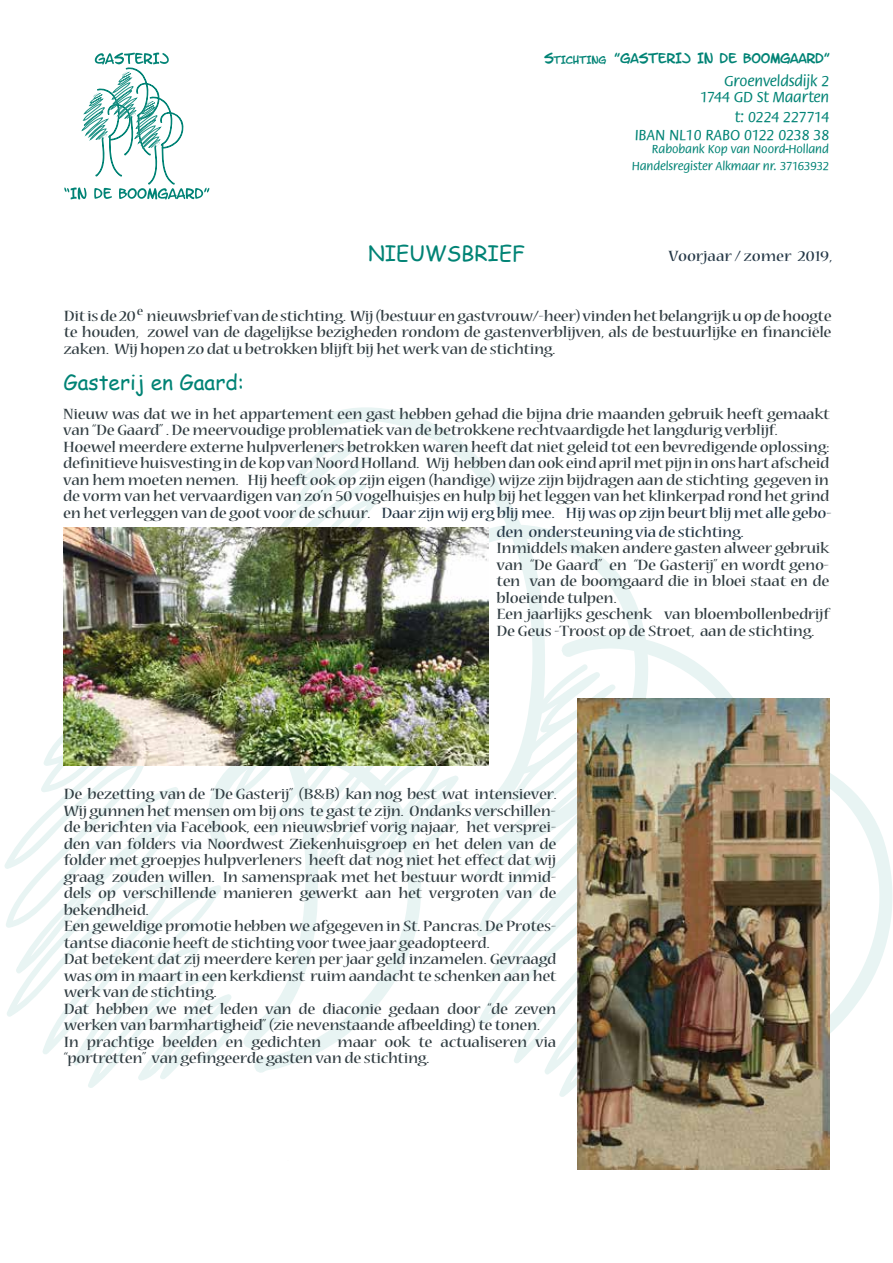
<style>
.page{position:relative;width:893px;height:1263px;background:#fff}
.page>*{position:absolute;margin:0;border:0;box-sizing:border-box;transform-origin:0 0}
.t1{font:21px "Comic Sans MS";color:#008375}
.t2{font:condensed 16.5px/16.5px "Nueva Std";letter-spacing:-.015em;color:#303c41;scale:1.5 1}
.t3{font:condensed 16.5px "Nueva Std";letter-spacing:-.015em;color:#243746;scale:1.5 1}
.t4{font:15px/16.5px "Flora ITCTT";color:#008375;text-align:right}
.t5{font:condensed 13.5px "Nueva Std";color:#303c41;scale:1.5 1}
.t6{font:12px/17.1px "Flora ITCTT";color:#008375;text-align:right}
.t7{font:12px "Letter O Matic";color:#008375}
.s1{font-size:9px}
.s2{color:#243746}
</style>
<div class="page">
<svg style="left:64px;top:53px;width:145px;height:146px"></svg>
<svg style="left:4px;top:654px;width:169px;height:434px"></svg>
<svg style="left:82px;top:766px;width:339px;height:305px"></svg>
<svg style="left:231px;top:461px;width:190px;height:409px"></svg>
<svg style="left:309px;top:407px;width:333px;height:449px"></svg>
<svg style="left:475px;top:663px;width:102px;height:434px"></svg>
<svg style="left:554px;top:622px;width:339px;height:461px"></svg>
<img style="left:64px;top:527px;width:424px;height:239px">
<img style="left:577px;top:698px;width:252px;height:471px">
<p class="t7" style="left:544px;top:54px;width:288px">S<span class="s1">TICHTING</span> ”GASTERIJ IN DE BOOMGAARD”</p>
<p class="t1" style="left:368px;top:238px;width:158px">NIEUWSBRIEF</p>
<p class="t4" style="left:700px;top:72px;width:130px">Groenveldsdijk 2<br>1744 GD St Maarten</p>
<p class="t4" style="left:635px;top:108px;width:196px;line-height:18px">t: 0224 227714<br>IBAN NL10 RABO 0122 0238 38</p>
<p class="t6" style="left:632px;top:141px;width:199px">Rabobank Kop van Noord-Holland<br>Handelsregister Alkmaar nr. 37163932</p>
<p class="t3" style="left:668px;top:249px;width:111px">Voorjaar / zomer 2019,</p>
<p class="t5" style="left:137px;top:304px;width:6px">e</p>
<p class="t2" style="left:64px;top:309px;width:513px;text-align:justify">Dit is de 20 nieuwsbrief van de stichting. Wij (bestuur en gastvrouw/-heer) vinden het belangrijk u op de hoogte te houden, zowel van de dagelijkse bezigheden rondom de gastenverblijven, als de bestuurlijke en financiële zaken. Wij hopen zo dat u betrokken blijft bij het werk van de stichting.</p>
<p class="t1" style="left:63px;top:367px;width:182px">Gasterij en Gaard:</p>
<p class="t2" style="left:63px;top:406px;width:514px">Nieuw was dat we in het appartement een gast hebben gehad die bijna drie maanden gebruik heeft gemaakt van “De Gaard” . De meervoudige problematiek van de betrokkene rechtvaardigde het langdurig verblijf.<br>Hoewel meerdere externe hulpverleners betrokken waren heeft dat niet geleid tot een bevredigende oplossing: definitieve huisvesting in de kop van Noord Holland. Wij hebben dan ook eind april met pijn in ons hart afscheid van hem moeten nemen. Hij heeft ook op zijn eigen (handige) wijze zijn bijdragen aan de stichting gegeven in de vorm van het vervaardigen van zo’n 50 vogelhuisjes en hulp bij het leggen van het klinkerpad rond het grind en het verleggen van de goot voor de schuur. <span class="s2">Daar zijn wij erg blij mee. Hij was op zijn beurt blij met alle gebo-</span></p>
<p class="t3" style="left:497px;top:524px;width:166px">den ondersteuning via de stichting.</p>
<p class="t2" style="left:497px;top:541px;width:223px">Inmiddels maken andere gasten alweer gebruik van “De Gaard” en “De Gasterij” en wordt geno&shy;ten van de boomgaard die in bloei staat en de bloeiende tulpen.<br>Een jaarlijks geschenk van bloembollenbedrijf De Geus -Troost op de Stroet, aan de stichting.</p>
<p class="t2" style="left:64px;top:787px;width:330px">De bezetting van de “De Gasterij” (B&amp;B) kan nog best wat intensiever.<br>Wij gunnen het mensen om bij ons te gast te zijn. Ondanks verschillen&shy;de berichten via Facebook, een nieuwsbrief vorig najaar, het versprei&shy;den van folders via Noordwest Ziekenhuisgroep en het delen van de folder met groepjes hulpverleners heeft dat nog niet het effect dat wij graag zouden willen. In samenspraak met het bestuur wordt inmid&shy;dels op verschillende manieren gewerkt aan het vergroten van de bekendheid.<br>Een geweldige promotie hebben we afgegeven in St. Pancras. De Protes&shy;tantse diaconie heeft de stichting voor twee jaar geadopteerd.<br>Dat betekent dat zij meerdere keren per jaar geld inzamelen. Gevraagd was om in maart in een kerkdienst ruim aandacht te schenken aan het werk van de stichting.<br>Dat hebben we met leden van de diaconie gedaan door “de zeven werken van barmhartigheid” (zie nevenstaande afbeelding) te tonen.<br>In prachtige beelden en gedichten maar ook te actualiseren via “portretten” van gefingeerde gasten van de stichting.</p>
</div>
